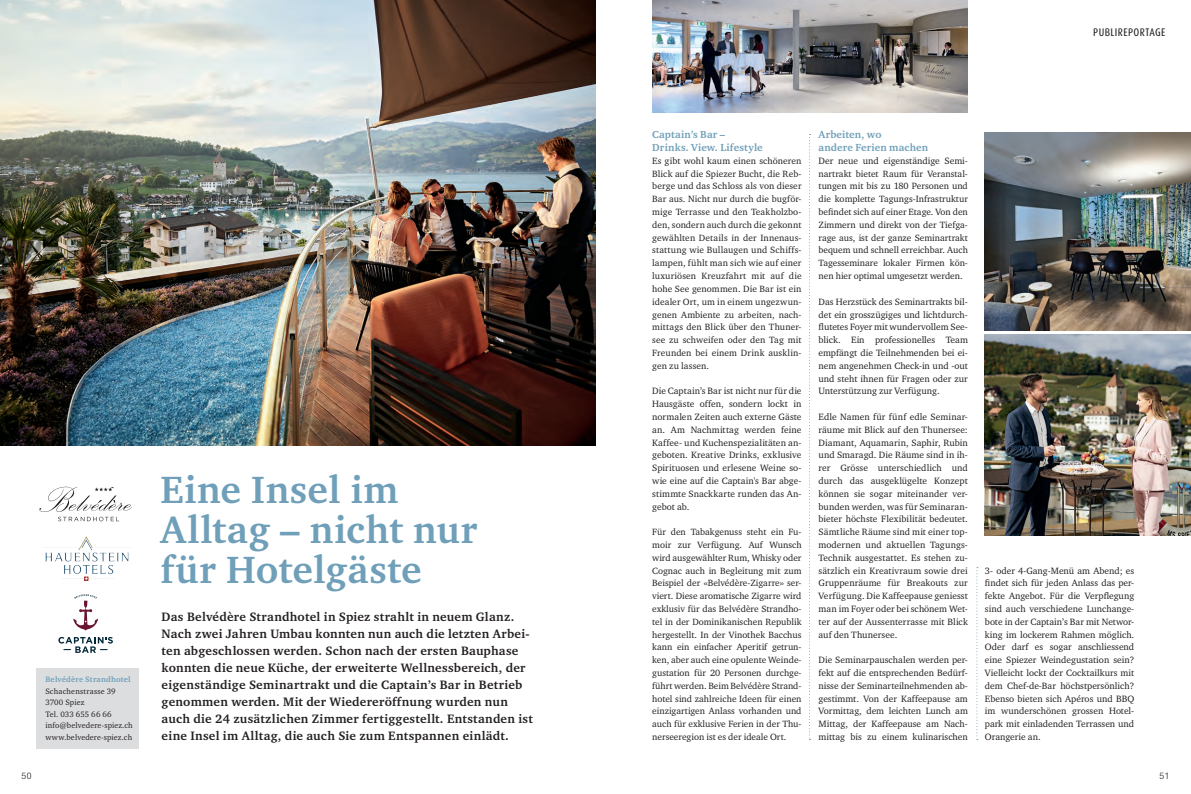
<style>
.page{position:relative;width:1191px;height:794px;background:#fff}
.page>*{position:absolute;margin:0;border:0;box-sizing:border-box;transform-origin:0 0}
.t1{font:700 39px/40px "Charter ITC";letter-spacing:.015em;color:#6f9fb9}
.t2{font:700 12.5px/17px "Charter ITC";letter-spacing:.025em;color:#231f20}
.t3{font:11px "Dax";letter-spacing:.04em;color:#231f20}
.t4{font:700 10.5px/12.8px "Charter ITC";letter-spacing:.015em;color:#6f9fb9}
.t5{font:9.4px/12.8px "Charter ITC";color:#231f20;text-align:justify}
.t6{font:9.3px/12.8px "Charter ITC";color:#231f20;text-align:justify}
.t7{font:300 condensed 9px "Helvetica Neue";color:#231f20;scale:1.1 1}
.t8{font:8px/11.5px "Charter ITC";letter-spacing:.015em;color:#231f20}
.t9{font:700 8px "Charter ITC";letter-spacing:.02em;color:#6f9fb9}
</style>
<div class="page">
<img style="left:0;top:0;width:595px;height:446px">
<svg style="left:809px;top:134px;width:1px;height:606px"></svg>
<svg style="left:976px;top:567px;width:2px;height:173px"></svg>
<img style="left:652px;top:0;width:316px;height:112px">
<img style="left:985px;top:132px;width:206px;height:198px">
<img style="left:985px;top:334px;width:206px;height:201px">
<div style="left:37px;top:668px;width:102px;height:80px;background:#dcdddf"></div>
<svg style="left:39px;top:487px;width:93px;height:34px"></svg>
<img style="left:42px;top:537px;width:90px;height:44px">
<svg style="left:58px;top:637px;width:55px;height:16px"></svg>
<svg style="left:73px;top:594px;width:25px;height:36px"></svg>
<p class="t9" style="left:45px;top:674px;width:87px">Belvédère Strandhotel</p>
<p class="t8" style="left:45px;top:685px;width:89px">Schachenstrasse 39<br>3700 Spiez<br>Tel. 033 655 66 66 info@belvedere-spiez.ch www.belvedere-spiez.ch</p>
<h1 class="t1" style="left:160px;top:468px;width:318px">Eine Insel im<br>Alltag – nicht nur für Hotelgäste</h1>
<p class="t2" style="left:162px;top:608px;width:373px">Das Belvédère Strandhotel in Spiez strahlt in neuem Glanz.<br>Nach zwei Jahren Umbau konnten nun auch die letzten Arbei&shy;ten abgeschlossen werden. Schon nach der ersten Bauphase konnten die neue Küche, der erweiterte Wellnessbereich, der eigenständige Seminartrakt und die Captain’s Bar in Betrieb genommen werden. Mit der Wiedereröffnung wurden nun auch die 24 zusätzlichen Zimmer fertiggestellt. Entstanden ist eine Insel im Alltag, die auch Sie zum Entspannen einlädt.</p>
<p class="t3" style="left:1093px;top:26px;width:74px">PUBLIREPORTAGE</p>
<p class="t4" style="left:652px;top:128px;width:112px">Captain’s Bar –<br>Drinks. View. Lifestyle</p>
<p class="t6" style="left:652px;top:154px;width:151px">Es gibt wohl kaum einen schöneren Blick auf die Spiezer Bucht, die Reb&shy;berge und das Schloss als von dieser Bar aus. Nicht nur durch die bugför&shy;mige Terrasse und den Teakholzbo&shy;den, sondern auch durch die gekonnt gewählten Details in der Innenaus&shy;stattung wie Bullaugen und Schiffs&shy;lampen, fühlt man sich wie auf einer luxuriösen Kreuzfahrt mit auf die hohe See genommen. Die Bar ist ein idealer Ort, um in einem ungezwun&shy;genen Ambiente zu arbeiten, nach&shy;mittags den Blick über den Thuner&shy;see zu schweifen oder den Tag mit Freunden bei einem Drink ausklin&shy;gen zu lassen.</p>
<p class="t5" style="left:652px;top:384px;width:151px">Die Captain’s Bar ist nicht nur für die Hausgäste offen, sondern lockt in normalen Zeiten auch externe Gäste an. Am Nachmittag werden feine Kaffee- und Kuchenspezialitäten an&shy;geboten. Kreative Drinks, exklusive Spirituosen und erlesene Weine so&shy;wie eine auf die Captain's Bar abge&shy;stimmte Snackkarte runden das An&shy;gebot ab.</p>
<p class="t6" style="left:652px;top:525px;width:151px">Für den Tabakgenuss steht ein Fu&shy;moir zur Verfügung. Auf Wunsch wird ausgewählter Rum, Whisky oder Cognac auch in Begleitung mit zum Beispiel der «Belvédère-Zigarre» ser&shy;viert. Diese aromatische Zigarre wird exklusiv für das Belvédère Strandho&shy;tel in der Dominikanischen Republik hergestellt. In der Vinothek Bacchus kann ein einfacher Aperitif getrun&shy;ken, aber auch eine opulente Weinde&shy;gustation für 20 Personen durchge&shy;führt werden. Beim Belvédère Strand&shy;hotel sind zahlreiche Ideen für einen einzigartigen Anlass vorhanden und auch für exklusive Ferien in der Thu&shy;nerseeregion ist es der ideale Ort.</p>
<p class="t4" style="left:818px;top:128px;width:111px">Arbeiten, wo<br>andere Ferien machen</p>
<p class="t5" style="left:818px;top:154px;width:151px">Der neue und eigenständige Semi-</p>
<p class="t6" style="left:818px;top:167px;width:151px">nartrakt bietet Raum für Veranstal&shy;tungen mit bis zu 180 Personen und die komplette Tagungs-Infrastruktur befindet sich auf einer Etage. Von den Zimmern und direkt von der Tiefga&shy;rage aus, ist der ganze Seminartrakt bequem und schnell erreichbar. Auch Tagesseminare lokaler Firmen kön&shy;nen hier optimal umgesetzt werden.</p>
<p class="t5" style="left:818px;top:295px;width:151px">Das Herzstück des Seminartrakts bil&shy;det ein grosszügiges und lichtdurch&shy;flutetes Foyer mit wundervollem See&shy;blick. Ein professionelles Team empfängt die Teilnehmenden bei ei&shy;nem angenehmen Check-in und -out und steht ihnen für Fragen oder zur Unterstützung zur Verfügung.</p>
<p class="t5" style="left:818px;top:410px;width:151px">Edle Namen für fünf edle Seminar&shy;räume mit Blick auf den Thunersee:<br>Diamant, Aquamarin, Saphir, Rubin und Smaragd. Die Räume sind in ih&shy;rer Grösse unterschiedlich und durch das ausgeklügelte Konzept können sie sogar miteinander ver&shy;bunden werden, was für Seminaran&shy;bieter höchste Flexibilität bedeutet.<br>Sämtliche Räume sind mit einer top&shy;modernen und aktuellen Tagungs-Technik ausgestattet. Es stehen zu&shy;sätzlich ein Kreativraum sowie drei Gruppenräume für Breakouts zur Verfügung. Die Kaffeepause geniesst man im Foyer oder bei schönem Wet&shy;ter auf der Aussenterrasse mit Blick auf den Thunersee.</p>
<p class="t5" style="left:818px;top:653px;width:151px">Die Seminarpauschalen werden per&shy;fekt auf die entsprechenden Bedürf&shy;nisse der Seminarteilnehmenden ab&shy;gestimmt. Von der Kaffeepause am Vormittag, dem leichten Lunch am Mittag, der Kaffeepause am Nach&shy;mittag bis zu einem kulinarischen</p>
<p class="t5" style="left:985px;top:564px;width:151px">3- oder 4-Gang-Menü am Abend; es findet sich für jeden Anlass das per&shy;fekte Angebot. Für die Verpflegung sind auch verschiedene Lunchange&shy;bote in der Captain’s Bar mit Networ&shy;king im lockerem Rahmen möglich.<br>Oder darf es sogar anschliessend eine Spiezer Weindegustation sein?<br>Vielleicht lockt der Cocktailkurs mit dem Chef-de-Bar höchstpersönlich?<br>Ebenso bieten sich Apéros und BBQ im wunderschönen grossen Hotel&shy;park mit einladenden Terrassen und Orangerie an.</p>
<p class="t7" style="left:21px;top:770px;width:11px">50</p>
<p class="t7" style="left:1159px;top:770px;width:11px">51</p>
</div>
